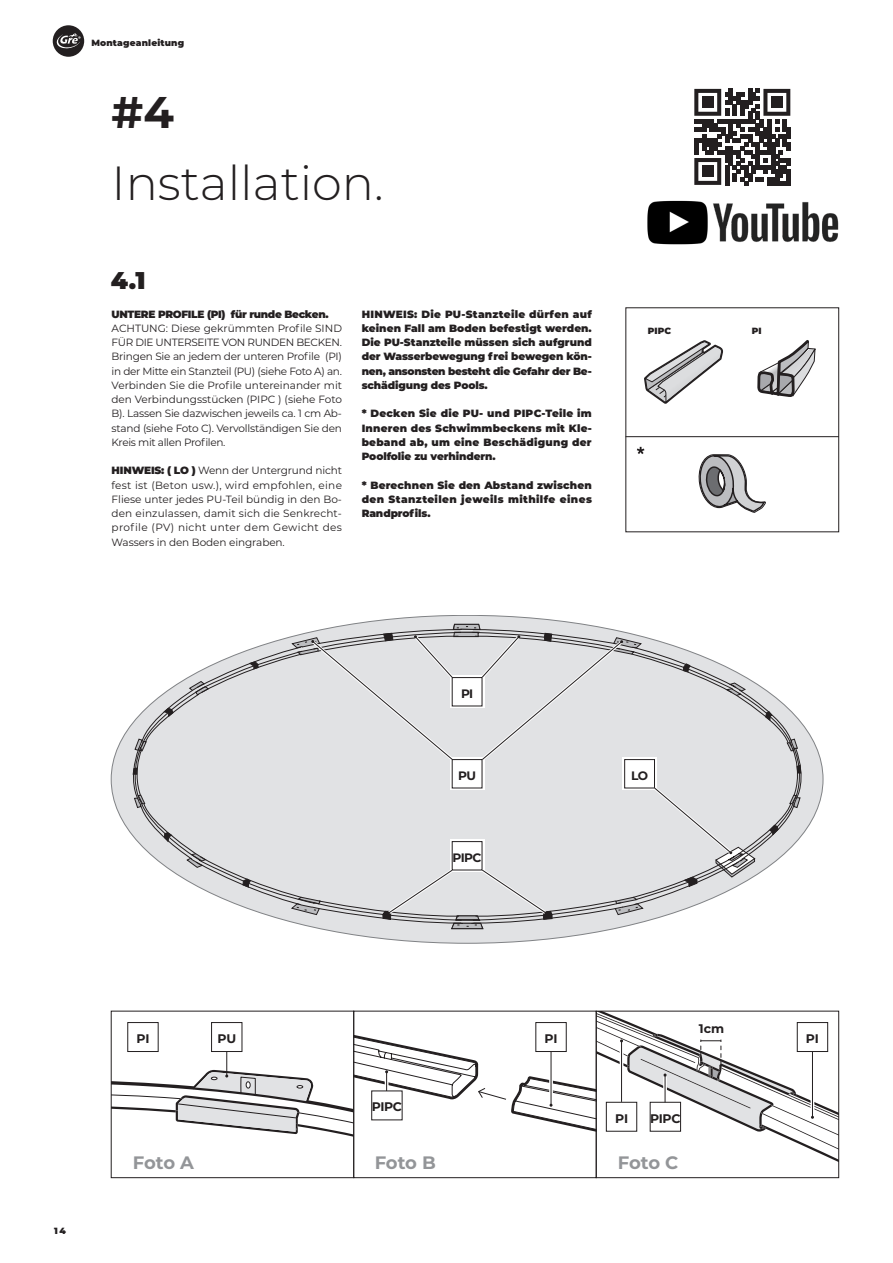
<style>
.page{position:relative;width:893px;height:1263px;background:#fff}
.page>*{position:absolute;margin:0;border:0;box-sizing:border-box;transform-origin:0 0}
.t1{font:300 47.85px "Montserrat";color:#231f20}
.t2{font:700 44.25px "Montserrat";color:#231f20}
.t3{font:900 24.15px "Montserrat";color:#231f20}
.t4{font:700 18px "Montserrat";letter-spacing:-.015em;color:#939598}
.t5{font:700 12.45px "Montserrat";letter-spacing:-.015em;color:#231f20}
.t6{font:700 12.15px "Montserrat";letter-spacing:-.06em;color:#231f20}
.t7{font:10.5px/14.2px "Montserrat";letter-spacing:-.02em;color:#231f20;text-align:justify}
.t8{font:900 10.5px/14.2px "Montserrat";letter-spacing:-.01em;color:#231f20;text-align:justify}
.t9{font:900 10.5px "Montserrat";letter-spacing:-.03em;color:#231f20}
.t10{font:900 9px "Montserrat";letter-spacing:.02em;color:#231f20}
.s1{font-weight:900}
</style>
<div class="page">
<svg style="left:53px;top:25px;width:31px;height:32px"></svg>
<svg style="left:644px;top:340px;width:79px;height:64px"></svg>
<svg style="left:757px;top:340px;width:59px;height:57px"></svg>
<svg style="left:637px;top:447px;width:7px;height:7px"></svg>
<svg style="left:697px;top:454px;width:69px;height:79px"></svg>
<svg style="left:111px;top:1011px;width:728px;height:154px"></svg>
<div style="left:111px;top:615px;width:712px;height:328px;background:#e1e2e4;border-radius:50%"></div>
<svg style="left:127px;top:636px;width:680px;height:287px"></svg>
<svg style="left:796px;top:764px;width:5px;height:9px"></svg>
<svg style="left:769px;top:824px;width:10px;height:12px"></svg>
<svg style="left:765px;top:711px;width:7px;height:10px"></svg>
<svg style="left:683px;top:663px;width:7px;height:9px"></svg>
<svg style="left:249px;top:661px;width:10px;height:8px"></svg>
<svg style="left:163px;top:708px;width:11px;height:9px"></svg>
<svg style="left:133px;top:767px;width:5px;height:8px"></svg>
<svg style="left:164px;top:832px;width:8px;height:10px"></svg>
<svg style="left:242px;top:878px;width:9px;height:10px"></svg>
<svg style="left:450px;top:764px;width:34px;height:26px"></svg>
<svg style="left:622px;top:757px;width:35px;height:33px"></svg>
<svg style="left:450px;top:839px;width:34px;height:27px"></svg>
<div style="left:452px;top:759px;width:30px;height:29px;background:#fff"></div>
<div style="left:625px;top:759px;width:29px;height:29px;background:#fff"></div>
<div style="left:624px;top:759px;width:31px;height:29px;border:1px solid #231f20"></div>
<div style="left:452px;top:841px;width:30px;height:29px;background:#fff"></div>
<div style="left:452px;top:841px;width:30px;height:29px;border:1px solid #231f20"></div>
<svg style="left:382px;top:866px;width:171px;height:63px"></svg>
<svg style="left:650px;top:784px;width:105px;height:103px"></svg>
<svg style="left:291px;top:624px;width:351px;height:140px"></svg>
<div style="left:372px;top:1091px;width:30px;height:29px;background:#fff"></div>
<hr style="left:625px;top:436px;width:214px;height:1px;background:#231f20">
<img style="left:713px;top:202px;width:126px;height:40px">
<img style="left:647px;top:201px;width:61px;height:43px">
<svg style="left:694px;top:89px;width:96px;height:96px"></svg>
<div style="left:702px;top:97px;width:11px;height:11px;background:#231f20"></div>
<div style="left:771px;top:97px;width:12px;height:11px;background:#231f20"></div>
<div style="left:702px;top:166px;width:11px;height:11px;background:#231f20"></div>
<p class="t10" style="left:91px;top:36px;width:94px">Montageanleitung</p>
<h2 class="t2" style="left:112px;top:80px;width:64px">#4</h2>
<h1 class="t1" style="left:112px;top:150px;width:274px">Installation.</h1>
<h3 class="t3" style="left:111px;top:262px;width:36px">4.1</h3>
<p class="t9" style="left:112px;top:306px;width:219px">UNTERE PROFILE (PI) für runde Becken.</p>
<p class="t7" style="left:112px;top:321px;width:232px">ACHTUNG: Diese gekrümmten Profile SIND FÜR DIE UNTERSEITE VON RUNDEN BECKEN.<br>Bringen Sie an jedem der unteren Profile (PI) in der Mitte ein Stanzteil (PU) (siehe Foto A) an.<br>Verbinden Sie die Profile untereinander mit den Verbindungsstücken (PIPC ) (siehe Foto B). Lassen Sie dazwischen jeweils ca. 1 cm Ab&shy;stand (siehe Foto C). Vervollständigen Sie den Kreis mit allen Profilen.</p>
<p class="t7" style="left:112px;top:463px;width:232px"><span class="s1">HINWEIS: ( LO )</span> Wenn der Untergrund nicht fest ist (Beton usw.), wird empfohlen, eine Fliese unter jedes PU-Teil bündig in den Bo&shy;den einzulassen, damit sich die Senkrecht&shy;profile (PV) nicht unter dem Gewicht des Wassers in den Boden eingraben.</p>
<p class="t8" style="left:362px;top:306px;width:232px">HINWEIS: Die PU-Stanzteile dürfen auf keinen Fall am Boden befestigt werden.<br>Die PU-Stanzteile müssen sich aufgrund der Wasserbewegung frei bewegen kön&shy;nen, ansonsten besteht die Gefahr der Be&shy;schädigung des Pools.</p>
<p class="t8" style="left:362px;top:406px;width:232px">* Decken Sie die PU- und PIPC-Teile im Inneren des Schwimmbeckens mit Kle&shy;beband ab, um eine Beschädigung der Poolfolie zu verhindern.</p>
<p class="t8" style="left:362px;top:477px;width:232px">* Berechnen Sie den Abstand zwischen den Stanzteilen jeweils mithilfe eines Randprofils.</p>
<p class="t10" style="left:648px;top:324px;width:25px">PIPC</p>
<p class="t10" style="left:752px;top:324px;width:11px">PI</p>
<p class="t6" style="left:461px;top:685px;width:14px">PI</p>
<p class="t6" style="left:458px;top:767px;width:19px">PU</p>
<p class="t6" style="left:631px;top:767px;width:18px">LO</p>
<p class="t6" style="left:453px;top:849px;width:30px">PIPC</p>
<p class="t10" style="left:54px;top:1224px;width:13px">14</p>
<p class="t5" style="left:136px;top:1030px;width:15px">PI</p>
<p class="t5" style="left:217px;top:1030px;width:20px">PU</p>
<p class="t5" style="left:544px;top:1030px;width:15px">PI</p>
<p class="t5" style="left:699px;top:1020px;width:27px">1cm</p>
<p class="t5" style="left:372px;top:1098px;width:32px">PIPC</p>
<p class="t5" style="left:615px;top:1109px;width:15px">PI</p>
<p class="t5" style="left:650px;top:1109px;width:32px">PIPC</p>
<h3 class="t4" style="left:133px;top:1149px;width:63px">Foto A</h3>
<h3 class="t4" style="left:375px;top:1149px;width:63px">Foto B</h3>
<h3 class="t4" style="left:618px;top:1149px;width:62px">Foto C</h3>
<p class="t5" style="left:806px;top:1030px;width:15px">PI</p>
</div>
